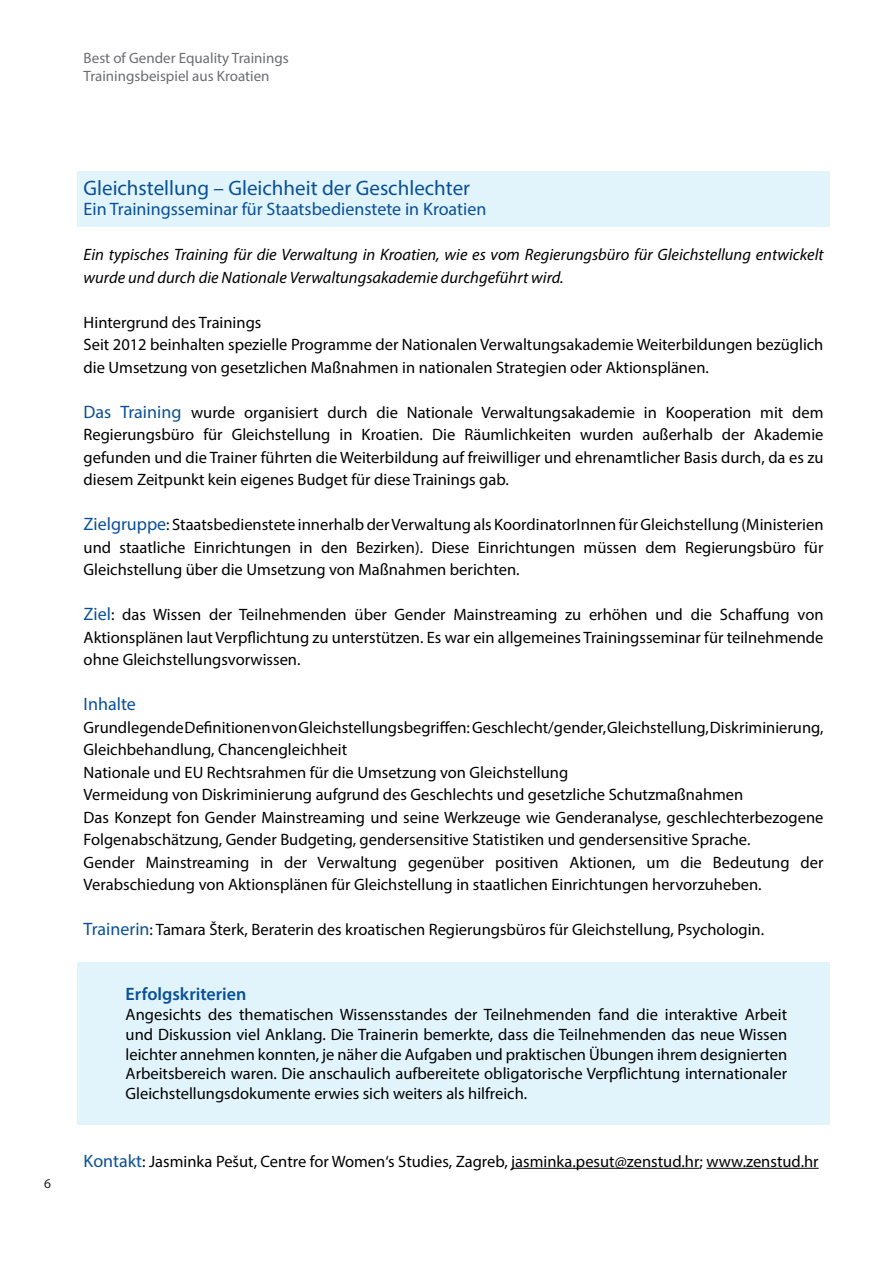
<style>
.page{position:relative;width:893px;height:1263px;background:#fff}
.page>*{position:absolute;margin:0;border:0;box-sizing:border-box;transform-origin:0 0}
.t1{font:21px "Myriad Pro";color:#095097}
.t2{font:18px "Myriad Pro";color:#095097}
.t3{font:600 18px "Myriad Pro";color:#095097}
.t4{font:16.5px/22.5px "Myriad Pro";color:#000001;text-align:justify}
.t5{font:italic 16.5px/22.5px "Myriad Pro";color:#000001}
.t6{font:15px/18px "Myriad Pro";color:#6c6d70}
.t7{font:13.5px "Myriad Pro";color:#231f20}
.s1{font-size:18px;color:#095097}
</style>
<div class="page">
<div style="left:77px;top:962px;width:753px;height:162px;background:#e1f4fc"></div>
<div style="left:77px;top:171px;width:753px;height:56px;background:#e1f4fc"></div>
<hr style="left:511px;top:1168px;width:189px;height:1px;background:#000001">
<hr style="left:706px;top:1168px;width:113px;height:1px;background:#000001">
<p class="t6" style="left:84px;top:49px;width:207px">Best of Gender Equality Trainings<br>Trainingsbeispiel aus Kroatien</p>
<p class="t7" style="left:44px;top:1175px;width:8px">6</p>
<p class="t1" style="left:84px;top:175px;width:388px">Gleichstellung – Gleichheit der Geschlechter</p>
<p class="t2" style="left:84px;top:198px;width:404px">Ein Trainingsseminar für Staatsbedienstete in Kroatien</p>
<p class="t5" style="left:84px;top:243px;width:741px">Ein typisches Training für die Verwaltung in Kroatien, wie es vom Regierungsbüro für Gleichstellung entwickelt wurde und durch die Nationale Verwaltungsakademie durchgeführt wird.</p>
<p class="t4" style="left:84px;top:311px;width:741px;text-align:left">Hintergrund des Trainings<br>Seit 2012 beinhalten spezielle Programme der Nationalen Verwaltungsakademie Weiterbildungen bezüglich die Umsetzung von gesetzlichen Maßnahmen in nationalen Strategien oder Aktionsplänen.</p>
<p class="t4" style="left:84px;top:401px;width:741px"><span class="s1">Das Training</span> wurde organisiert durch die Nationale Verwaltungsakademie in Kooperation mit dem Regierungsbüro für Gleichstellung in Kroatien. Die Räumlichkeiten wurden außerhalb der Akademie gefunden und die Trainer führten die Weiterbildung auf freiwilliger und ehrenamtlicher Basis durch, da es zu diesem Zeitpunkt kein eigenes Budget für diese Trainings gab.</p>
<p class="t4" style="left:84px;top:513px;width:741px"><span class="s1">Zielgruppe</span>: Staatsbedienstete innerhalb der Verwaltung als KoordinatorInnen für Gleichstellung (Ministerien und staatliche Einrichtungen in den Bezirken). Diese Einrichtungen müssen dem Regierungsbüro für Gleichstellung über die Umsetzung von Maßnahmen berichten.</p>
<p class="t4" style="left:84px;top:603px;width:741px"><span class="s1">Ziel</span>: das Wissen der Teilnehmenden über Gender Mainstreaming zu erhöhen und die Schaffung von Aktionsplänen laut Verpflichtung zu unterstützen. Es war ein allgemeines Trainingsseminar für teilnehmende ohne Gleichstellungsvorwissen.</p>
<p class="t2" style="left:84px;top:693px;width:54px">Inhalte</p>
<p class="t4" style="left:84px;top:716px;width:741px;text-align:left">Grundlegende Definitionen von Gleichstellungsbegriffen: Geschlecht/gender, Gleichstellung, Diskriminierung, Gleichbehandlung, Chancengleichheit<br>Nationale und EU Rechtsrahmen für die Umsetzung von Gleichstellung<br>Vermeidung von Diskriminierung aufgrund des Geschlechts und gesetzliche Schutzmaßnahmen<br>Das Konzept fon Gender Mainstreaming und seine Werkzeuge wie Genderanalyse, geschlechterbezogene Folgenabschätzung, Gender Budgeting, gendersensitive Statistiken und gendersensitive Sprache.<br>Gender Mainstreaming in der Verwaltung gegenüber positiven Aktionen, um die Bedeutung der Verabschiedung von Aktionsplänen für Gleichstellung in staatlichen Einrichtungen hervorzuheben.</p>
<p class="t4" style="left:84px;top:918px;width:682px"><span class="s1">Trainerin</span>: Tamara Šterk, Beraterin des kroatischen Regierungsbüros für Gleichstellung, Psychologin.</p>
<p class="t3" style="left:126px;top:983px;width:122px">Erfolgskriterien</p>
<p class="t4" style="left:126px;top:1004px;width:663px;line-height:19.8px">Angesichts des thematischen Wissensstandes der Teilnehmenden fand die interaktive Arbeit und Diskussion viel Anklang. Die Trainerin bemerkte, dass die Teilnehmenden das neue Wissen leichter annehmen konnten, je näher die Aufgaben und praktischen Übungen ihrem designierten Arbeitsbereich waren. Die anschaulich aufbereitete obligatorische Verpflichtung internationaler Gleichstellungsdokumente erwies sich weiters als hilfreich.</p>
<p class="t4" style="left:84px;top:1149px;width:736px"><span class="s1">Kontakt</span>: Jasminka Pešut, Centre for Women‘s Studies, Zagreb, jasminka.pesut@zenstud.hr; www.zenstud.hr</p>
</div>
